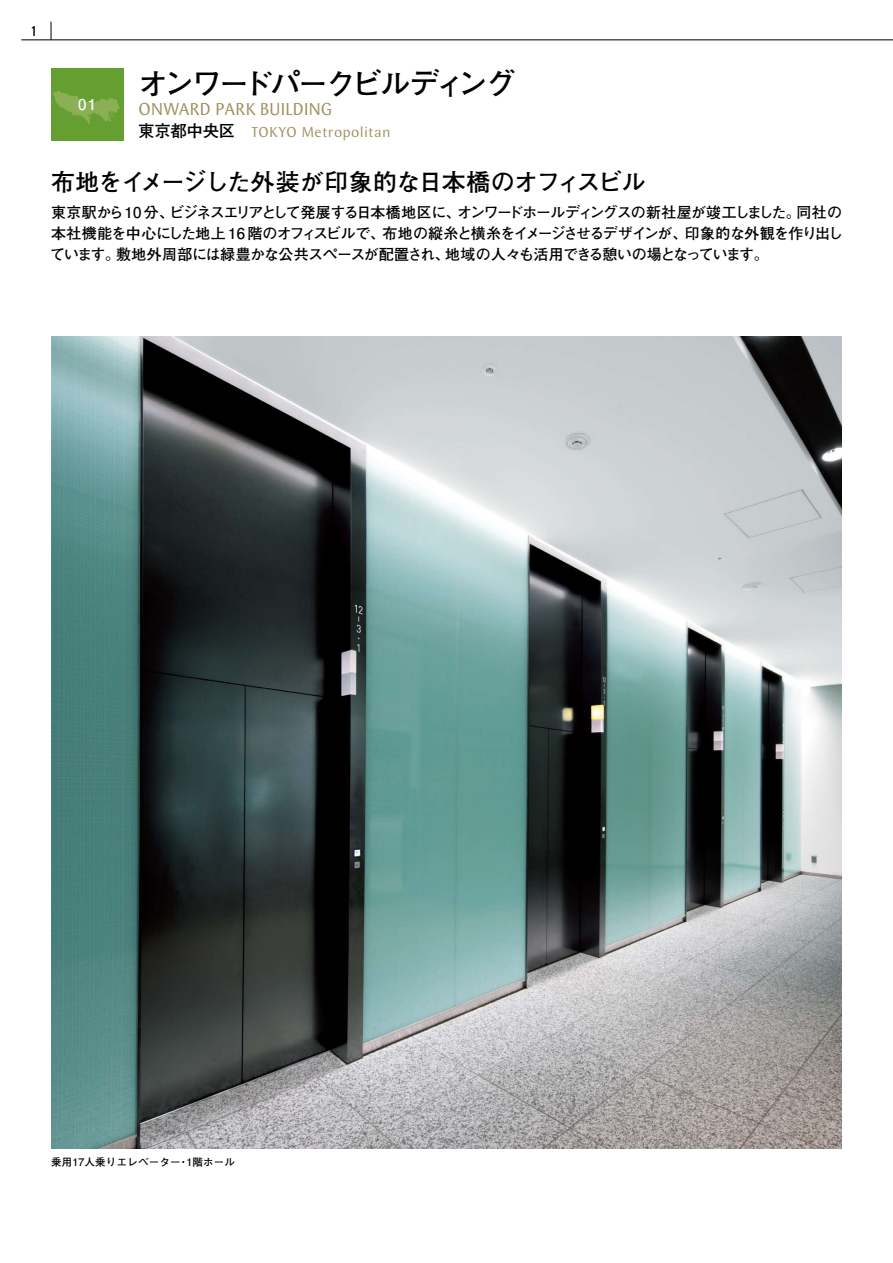
<style>
.page{position:relative;width:893px;height:1263px;background:#fff}
.page>*{position:absolute;margin:0;border:0;box-sizing:border-box;transform-origin:0 0}
.t1{font:700 30px "Futo Go B101 Pro";letter-spacing:-.11em;color:#000}
.t2{font:700 24px "Futo Go B101 Pro";letter-spacing:-.045em;color:#000}
.t3{font:18px "Wunderlich";letter-spacing:-.02em;color:#9e8f5a}
.t4{font:700 15px/21px "Futo Go B101 Pro";letter-spacing:-.04em;color:#000;text-align:justify}
.t5{font:15px "Wunderlich";letter-spacing:.02em;color:#9e8f5a}
.t6{font:700 15px "Futo Go B101 Pro";color:#fff}
.t7{font:15px "Alternate Gothic EF No Three";color:#000}
.t8{font:700 10.5px "Futo Go B101 Pro";letter-spacing:.02em;color:#000}
.s1{font-family:"Futo Go B101 Pro";font-weight:700;font-size:16.5px;color:#000}
</style>
<div class="page">
<svg style="left:51px;top:22px;width:1px;height:17px"></svg>
<hr style="left:21px;top:39px;width:872px;height:1px;background:#000">
<img style="left:51px;top:337px;width:791px;height:811px">
<div style="left:51px;top:68px;width:72px;height:72px;background:#659f31"></div>
<svg style="left:53px;top:91px;width:67px;height:33px"></svg>
<p class="t7" style="left:31px;top:23px;width:8px">1</p>
<h1 class="t1" style="left:138px;top:59px;width:379px">オンワードパークビルディング</h1>
<p class="t3" style="left:138px;top:99px;width:196px">ONWARD PARK BUILDING</p>
<p class="t5" style="left:138px;top:123px;width:254px"><span class="s1">東京都中央区　</span>TOKYO Metropolitan</p>
<h2 class="t2" style="left:51px;top:163px;width:596px">布地をイメージした外装が印象的な日本橋のオフィスビル</h2>
<p class="t4" style="left:50px;top:200px;width:795px">東京駅から10 分、ビジネスエリアとして発展する日本橋地区に、オンワードホールディングスの新社屋が竣工しました。同社の本社機能を中心にした地上 16 階のオフィスビルで、布地の縦糸と横糸をイメージさせるデザインが、印象的な外観を作り出しています。敷地外周部には緑豊かな公共スペースが配置され、地域の人々も活用できる憩いの場となっています。</p>
<p class="t6" style="left:78px;top:92px;width:20px">01</p>
<p class="t8" style="left:51px;top:1153px;width:186px">乗用17人乗りエレベーター・1階ホール</p>
</div>
